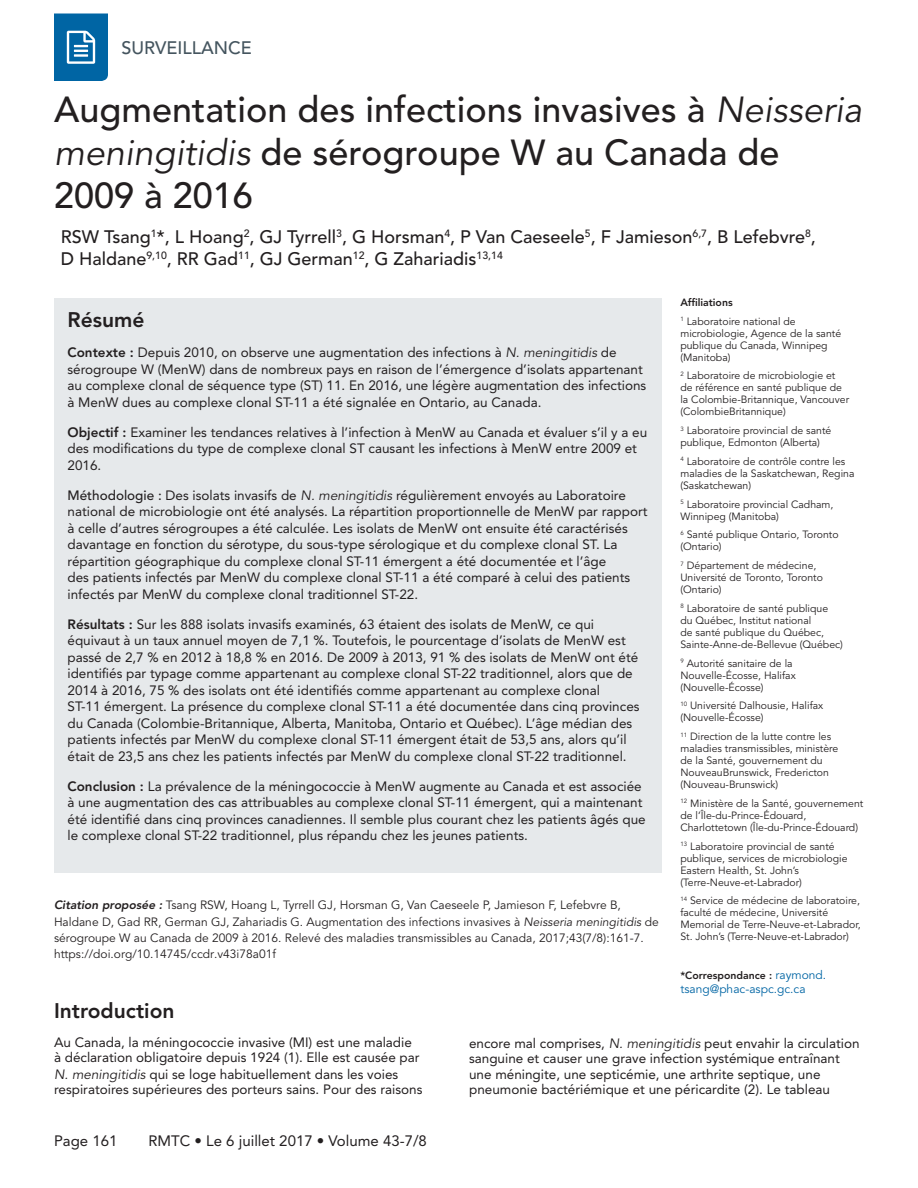
<style>
.page{position:relative;width:918px;height:1188px;background:#fff}
.page>*{position:absolute;margin:0;border:0;box-sizing:border-box;transform-origin:0 0}
.A_-_H2{font:500 36px/43.2px "Avenir LT Std";color:#231f20}
.A_-_H3_References_Sp{font:800 21px "Avenir LT Std";color:#231f20}
.A_-_H3{font:800 21px "Avenir LT Std";color:#231f20}
.A_-_Names{font:500 18px/21.6px "Avenir LT Std";color:#231f20}
.A_-_Header_-_Left{font:500 18px "Avenir LT Std";color:#45555f}
.Footer_-_Left__Page{font:15px "Avenir LT Std";color:#231f20}
.A_-_Body{font:13.5px/16.5px "Avenir LT Std";color:#231f20}
.A_-_Suggested_Citati{font:12px/16.5px "Avenir LT Std";color:#231f20}
.A_-_Sidebar{font:12px "Avenir LT Std";color:#0065a4}
.A_-_Sidebar-2{font:10.5px/12px "Avenir LT Std";color:#231f20}
.A_-_Sidebar-3{font:800 10.5px "Avenir LT Std";color:#231f20}
.s1{font-weight:400;font-style:italic}
.s2{font-weight:800}
.s3{font-style:italic}
.s4{font-weight:500}
.s5{font-weight:800;font-style:italic}
.s6{font-weight:400;font-size:12px;color:#0065a4}
</style>
<div class="page">
<svg style="left:54px;top:14px;width:54px;height:67px;background:#1c76ae"></svg>
<div style="left:54px;top:298px;width:608px;height:575px;background:#e6e9eb"></div>
<p class="A_-_Header_-_Left" style="left:122px;top:37px;width:132px">SURVEILLANCE</p>
<p class="A_-_H2" style="left:54px;top:89px;width:810px">Augmentation des infections invasives à <span class="s1">Neisseria meningitidis</span> de sérogroupe W au Canada de<br>2009 à 2016</p>
<p class="A_-_Names" style="left:61px;top:227px;width:757px">RSW Tsang<sup>1</sup>*, L Hoang<sup>2</sup>, GJ Tyrrell<sup>3</sup>, G Horsman<sup>4</sup>, P Van Caeseele<sup>5</sup>, F Jamieson<sup>6,7</sup>, B Lefebvre<sup>8</sup>,<br>D Haldane<sup>9,10</sup>, RR Gad<sup>11</sup>, GJ German<sup>12</sup>, G Zahariadis<sup>13,14</sup></p>
<p class="A_-_H3" style="left:68px;top:307px;width:78px">Résumé</p>
<p class="A_-_Body" style="left:68px;top:344px;width:580px"><span class="s2">Contexte :</span> Depuis 2010, on observe une augmentation des infections à <span class="s3">N. meningitidis</span> de sérogroupe W (MenW) dans de nombreux pays en raison de l’émergence d’isolats appartenant au complexe clonal de séquence type (ST) 11. En 2016, une légère augmentation des infections à MenW dues au complexe clonal ST-11 a été signalée en Ontario, au Canada.</p>
<p class="A_-_Body" style="left:68px;top:424px;width:581px"><span class="s2">Objectif :</span> Examiner les tendances relatives à l’infection à MenW au Canada et évaluer s’il y a eu des modifications du type de complexe clonal ST causant les infections à MenW entre 2009 et<br>2016.</p>
<p class="A_-_Body" style="left:68px;top:487px;width:582px"><span class="s4">Méthodologie :</span> Des isolats invasifs de <span class="s3">N. meningitidis</span> régulièrement envoyés au Laboratoire national de microbiologie ont été analysés. La répartition proportionnelle de MenW par rapport à celle d’autres sérogroupes a été calculée. Les isolats de MenW ont ensuite été caractérisés davantage en fonction du sérotype, du sous-type sérologique et du complexe clonal ST. La répartition géographique du complexe clonal ST-11 émergent a été documentée et l’âge<br>des patients infectés par MenW du complexe clonal ST-11 a été comparé à celui des patients infectés par MenW du complexe clonal traditionnel ST-22.</p>
<p class="A_-_Body" style="left:68px;top:616px;width:574px"><span class="s2">Résultats :</span> Sur les 888 isolats invasifs examinés, 63 étaient des isolats de MenW, ce qui équivaut à un taux annuel moyen de 7,1 %. Toutefois, le pourcentage d’isolats de MenW est passé de 2,7 % en 2012 à 18,8 % en 2016. De 2009 à 2013, 91 % des isolats de MenW ont été identifiés par typage comme appartenant au complexe clonal ST-22 traditionnel, alors que de 2014 à 2016, 75 % des isolats ont été identifiés comme appartenant au complexe clonal<br>ST-11 émergent. La présence du complexe clonal ST-11 a été documentée dans cinq provinces du Canada (Colombie-Britannique, Alberta, Manitoba, Ontario et Québec). L’âge médian des patients infectés par MenW du complexe clonal ST-11 émergent était de 53,5 ans, alors qu’il était de 23,5 ans chez les patients infectés par MenW du complexe clonal ST-22 traditionnel.</p>
<p class="A_-_Body" style="left:68px;top:778px;width:580px"><span class="s2">Conclusion :</span> La prévalence de la méningococcie à MenW augmente au Canada et est associée à une augmentation des cas attribuables au complexe clonal ST-11 émergent, qui a maintenant été identifié dans cinq provinces canadiennes. Il semble plus courant chez les patients âgés que le complexe clonal ST-22 traditionnel, plus répandu chez les jeunes patients.</p>
<p class="A_-_Suggested_Citati" style="left:54px;top:897px;width:606px"><span class="s5">Citation proposée :</span> Tsang RSW, Hoang L, Tyrrell GJ, Horsman G, Van Caeseele P, Jamieson F, Lefebvre B, Haldane D, Gad RR, German GJ, Zahariadis G. Augmentation des infections invasives à <span class="s3">Neisseria meningitidis</span> de sérogroupe W au Canada de 2009 à 2016. Relevé des maladies transmissibles au Canada, 2017;43(7/8):161-7. https://doi.org/10.14745/ccdr.v43i78a01f</p>
<p class="A_-_Sidebar-3" style="left:680px;top:296px;width:54px">Affiliations</p>
<p class="A_-_Sidebar-2" style="left:680px;top:315px;width:162px"><sup>1</sup> Laboratoire national de microbiologie, Agence de la santé publique du Canada, Winnipeg (Manitoba)</p>
<p class="A_-_Sidebar-2" style="left:680px;top:370px;width:170px"><sup>2</sup> Laboratoire de microbiologie et de référence en santé publique de la Colombie-Britannique, Vancouver (ColombieBritannique)</p>
<p class="A_-_Sidebar-2" style="left:680px;top:425px;width:152px"><sup>3</sup> Laboratoire provincial de santé publique, Edmonton (Alberta)</p>
<p class="A_-_Sidebar-2" style="left:680px;top:455px;width:176px"><sup>4</sup> Laboratoire de contrôle contre les maladies de la Saskatchewan, Regina (Saskatchewan)</p>
<p class="A_-_Sidebar-2" style="left:680px;top:498px;width:155px"><sup>5</sup> Laboratoire provincial Cadham,<br>Winnipeg (Manitoba)</p>
<p class="A_-_Sidebar-2" style="left:680px;top:529px;width:160px"><sup>6</sup> Santé publique Ontario, Toronto (Ontario)</p>
<p class="A_-_Sidebar-2" style="left:680px;top:560px;width:144px"><sup>7</sup> Département de médecine,<br>Université de Toronto, Toronto (Ontario)</p>
<p class="A_-_Sidebar-2" style="left:680px;top:602px;width:164px"><sup>8</sup> Laboratoire de santé publique du Québec, Institut national<br>de santé publique du Québec,<br>Sainte-Anne-de-Bellevue (Québec)</p>
<p class="A_-_Sidebar-2" style="left:680px;top:657px;width:117px"><sup>9</sup> Autorité sanitaire de la<br>Nouvelle-Écosse, Halifax (Nouvelle-Écosse)</p>
<p class="A_-_Sidebar-2" style="left:680px;top:700px;width:144px"><sup>10</sup> Université Dalhousie, Halifax (Nouvelle-Écosse)</p>
<p class="A_-_Sidebar-2" style="left:680px;top:731px;width:160px"><sup>11</sup> Direction de la lutte contre les maladies transmissibles, ministère de la Santé, gouvernement du<br>NouveauBrunswick, Fredericton (Nouveau-Brunswick)</p>
<p class="A_-_Sidebar-2" style="left:680px;top:797px;width:184px"><sup>12</sup> Ministère de la Santé, gouvernement de l’Île-du-Prince-Édouard,<br>Charlottetown (Île-du-Prince-Édouard)</p>
<p class="A_-_Sidebar-2" style="left:680px;top:840px;width:169px"><sup>13</sup> Laboratoire provincial de santé publique, services de microbiologie<br>Eastern Health, St. John’s (Terre-Neuve-et-Labrador)</p>
<p class="A_-_Sidebar-2" style="left:680px;top:895px;width:182px"><sup>14</sup> Service de médecine de laboratoire, faculté de médecine, Université Memorial de Terre-Neuve-et-Labrador, St. John’s (Terre-Neuve-et-Labrador)</p>
<p class="A_-_Sidebar-3" style="left:680px;top:969px;width:147px">*Correspondance : <span class="s6">raymond.</span></p>
<p class="A_-_Sidebar" style="left:680px;top:982px;width:127px">tsang@phac-aspc.gc.ca</p>
<p class="A_-_H3_References_Sp" style="left:54px;top:998px;width:122px">Introduction</p>
<p class="A_-_Body" style="left:54px;top:1034px;width:370px;line-height:15.8px">Au Canada, la méningococcie invasive (MI) est une maladie<br>à déclaration obligatoire depuis 1924 (1). Elle est causée par <span class="s3">N. meningitidis</span> qui se loge habituellement dans les voies respiratoires supérieures des porteurs sains. Pour des raisons</p>
<p class="A_-_Body" style="left:469px;top:1036px;width:392px;line-height:15.3px">encore mal comprises, <span class="s3">N. meningitidis</span> peut envahir la circulation sanguine et causer une grave infection systémique entraînant une méningite, une septicémie, une arthrite septique, une pneumonie bactériémique et une péricardite (2). Le tableau</p>
<p class="Footer_-_Left__Page" style="left:54px;top:1133px;width:65px">Page 161</p>
<p class="Footer_-_Left__Page" style="left:148px;top:1133px;width:280px">RMTC • Le 6 juillet 2017 • Volume 43-7/8</p>
</div>
